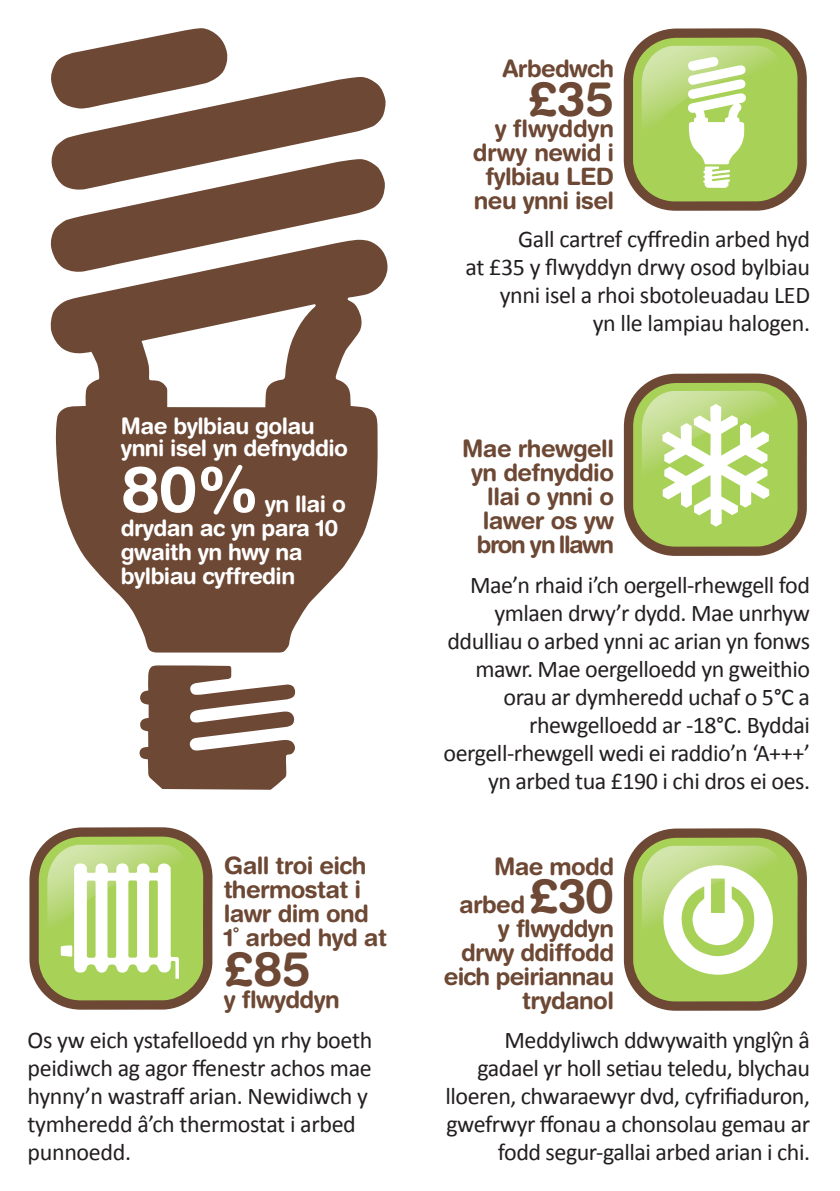
<style>
.page{position:relative;width:840px;height:1191px;background:#fff}
.page>*{position:absolute;margin:0;border:0;box-sizing:border-box;transform-origin:0 0}
.t1{font:700 64px "Helvetica Rounded";color:#fff}
.t2{font:700 48px "Helvetica Rounded";color:#6d4834}
.t3{font:24px/28px "Calibri";letter-spacing:-.02em;color:#231f20;text-align:right}
.t4{font:700 24px/24px "Helvetica Rounded";letter-spacing:-.025em;color:#6d4834;text-align:right}
.t5{font:700 22.6px/24px "Helvetica Rounded";letter-spacing:-.025em;color:#fff}
.s1{font-size:48px}
</style>
<div class="page">
<svg style="left:51px;top:28px;width:335px;height:211px"></svg>
<svg style="left:50px;top:239px;width:337px;height:414px;fill:#6d4834"></svg>
<svg style="left:139px;top:665px;width:157px;height:125px"></svg>
<svg style="left:623px;top:828px;width:183px;height:183px"></svg>
<svg style="left:29px;top:827px;width:183px;height:182px"></svg>
<svg style="left:623px;top:373px;width:183px;height:183px"></svg>
<svg style="left:623px;top:28px;width:183px;height:183px"></svg>
<p class="t5" style="left:121px;top:417px;width:229px;line-height:22px">Mae bylbiau golau ynni isel yn defnyddio</p>
<h1 class="t1" style="left:121px;top:466px;width:141px">80%</h1>
<p class="t5" style="left:121px;top:494px;width:226px;text-indent:144px">yn llai o drydan ac yn para 10 gwaith yn hwy na bylbiau cyffredin</p>
<p class="t4" style="left:224px;top:855px;width:165px;text-align:left">Gall troi eich thermostat i lawr dim ond<br>1˚ arbed hyd at</p>
<p class="t4" style="left:224px;top:989px;width:118px">y flwyddyn</p>
<h2 class="t2" style="left:224px;top:952px;width:89px">£85</h2>
<p class="t3" style="left:28px;top:1026px;width:346px;text-align:left">Os yw eich ystafelloedd yn rhy boeth peidiwch ag agor ffenestr achos mae hynny’n wastraff arian. Newidiwch y tymheredd â’ch thermostat i arbed punnoedd.</p>
<p class="t4" style="left:502px;top:59px;width:113px">Arbedwch</p>
<h2 class="t2" style="left:528px;top:82px;width:88px">£35</h2>
<p class="t4" style="left:473px;top:119px;width:143px">y flwyddyn drwy newid i fylbiau LED neu ynni isel</p>
<p class="t3" style="left:465px;top:225px;width:346px">Gall cartref cyffredin arbed hyd<br>at £35 y flwyddyn drwy osod bylbiau ynni isel a rhoi sbotoleuadau LED<br>yn lle lampiau halogen.</p>
<p class="t4" style="left:462px;top:439px;width:153px">Mae rhewgell yn defnyddio llai o ynni o lawer os yw bron yn llawn</p>
<p class="t3" style="left:443px;top:571px;width:368px">Mae’n rhaid i’ch oergell-rhewgell fod ymlaen drwy’r dydd. Mae unrhyw ddulliau o arbed ynni ac arian yn fonws mawr. Mae oergelloedd yn gweithio orau ar dymheredd uchaf o 5°C a rhewgelloedd ar -18°C. Byddai oergell-rhewgell wedi ei raddio’n ‘A+++’ yn arbed tua £190 i chi dros ei oes.</p>
<p class="t4" style="left:459px;top:849px;width:156px;line-height:38px">Mae modd arbed <span class="s1">£30</span></p>
<p class="t4" style="left:444px;top:918px;width:171px">y flwyddyn drwy ddiffodd eich peiriannau trydanol</p>
<p class="t3" style="left:445px;top:1026px;width:366px">Meddyliwch ddwywaith ynglŷn â gadael yr holl setiau teledu, blychau lloeren, chwaraewyr dvd, cyfrifiaduron, gwefrwyr ffonau a chonsolau gemau ar fodd segur-gallai arbed arian i chi.</p>
</div>
